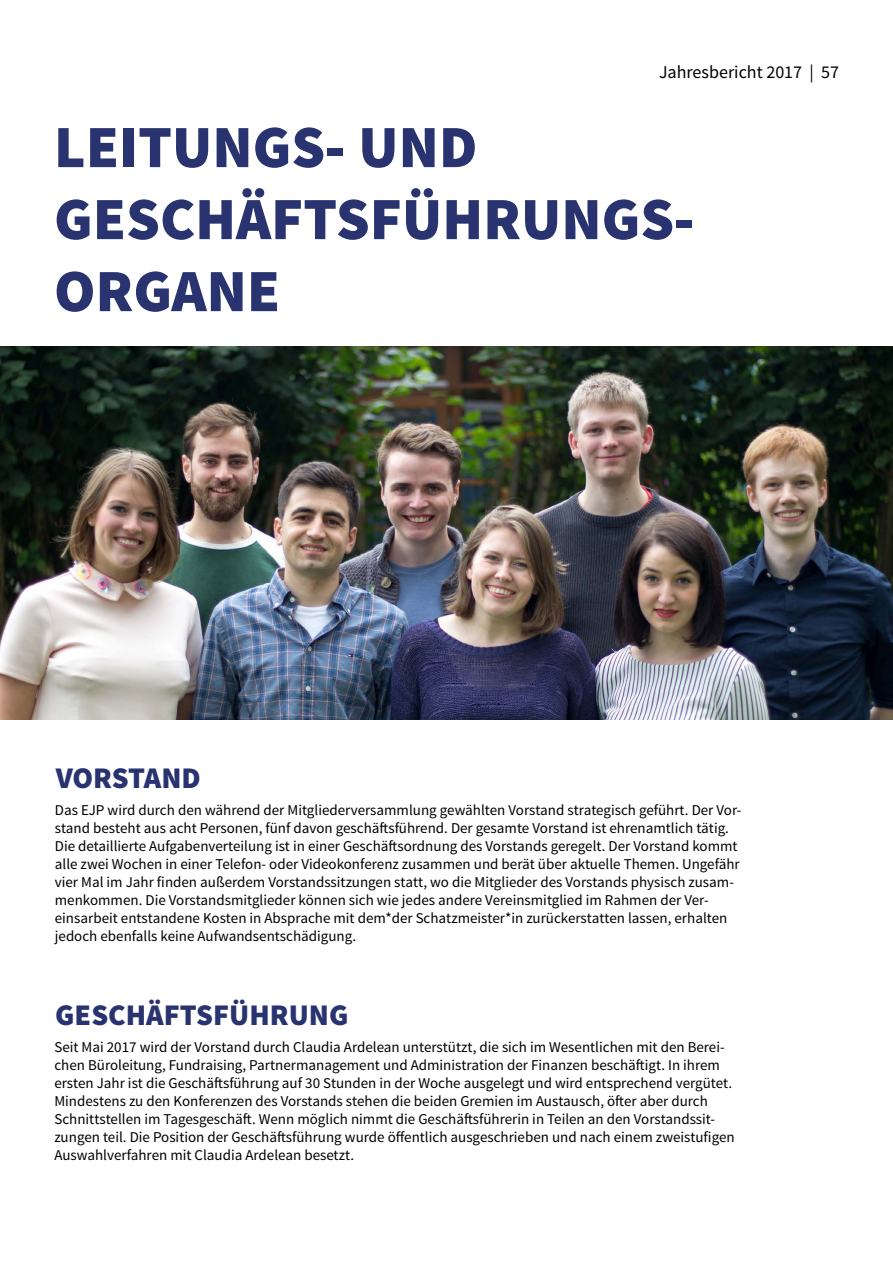
<style>
.page{position:relative;width:893px;height:1263px;background:#fff}
.page>*{position:absolute;margin:0;border:0;box-sizing:border-box;transform-origin:0 0}
.t1{font:900 60px/72px "Source Sans Pro";color:#283370}
.t2{font:900 30px "Source Sans Pro";color:#283370}
.t3{font:18px "Source Sans Pro";color:#000}
.t4{font:15px/18px "Source Sans Pro";color:#000}
</style>
<div class="page">
<img style="left:0;top:346px;width:893px;height:374px">
<p class="t3" style="left:659px;top:61px;width:181px">Jahresbericht 2017 | 57</p>
<h1 class="t1" style="left:54px;top:114px;width:642px">LEITUNGS- UND<br>GESCHÄFTSFÜHRUNGS-<br>ORGANE</h1>
<h2 class="t2" style="left:56px;top:758px;width:147px">VORSTAND</h2>
<p class="t4" style="left:55px;top:801px;width:688px">Das EJP wird durch den während der Mitgliederversammlung gewählten Vorstand strategisch geführt. Der Vor&shy;stand besteht aus acht Personen, fünf davon geschäftsführend. Der gesamte Vorstand ist ehrenamtlich tätig.<br>Die detaillierte Aufgabenverteilung ist in einer Geschäftsordnung des Vorstands geregelt. Der Vorstand kommt alle zwei Wochen in einer Telefon- oder Videokonferenz zusammen und berät über aktuelle Themen. Ungefähr vier Mal im Jahr finden außerdem Vorstandssitzungen statt, wo die Mitglieder des Vorstands physisch zusam&shy;menkommen. Die Vorstandsmitglieder können sich wie jedes andere Vereinsmitglied im Rahmen der Ver&shy;einsarbeit entstandene Kosten in Absprache mit dem*der Schatzmeister*in zurückerstatten lassen, erhalten jedoch ebenfalls keine Aufwandsentschädigung.</p>
<h2 class="t2" style="left:55px;top:996px;width:295px">GESCHÄFTSFÜHRUNG</h2>
<p class="t4" style="left:54px;top:1039px;width:682px">Seit Mai 2017 wird der Vorstand durch Claudia Ardelean unterstützt, die sich im Wesentlichen mit den Berei&shy;chen Büroleitung, Fundraising, Partnermanagement und Administration der Finanzen beschäftigt. In ihrem ersten Jahr ist die Geschäftsführung auf 30 Stunden in der Woche ausgelegt und wird entsprechend vergütet.<br>Mindestens zu den Konferenzen des Vorstands stehen die beiden Gremien im Austausch, öfter aber durch Schnittstellen im Tagesgeschäft. Wenn möglich nimmt die Geschäftsführerin in Teilen an den Vorstandssit&shy;zungen teil. Die Position der Geschäftsführung wurde öffentlich ausgeschrieben und nach einem zweistufigen Auswahlverfahren mit Claudia Ardelean besetzt.</p>
</div>
